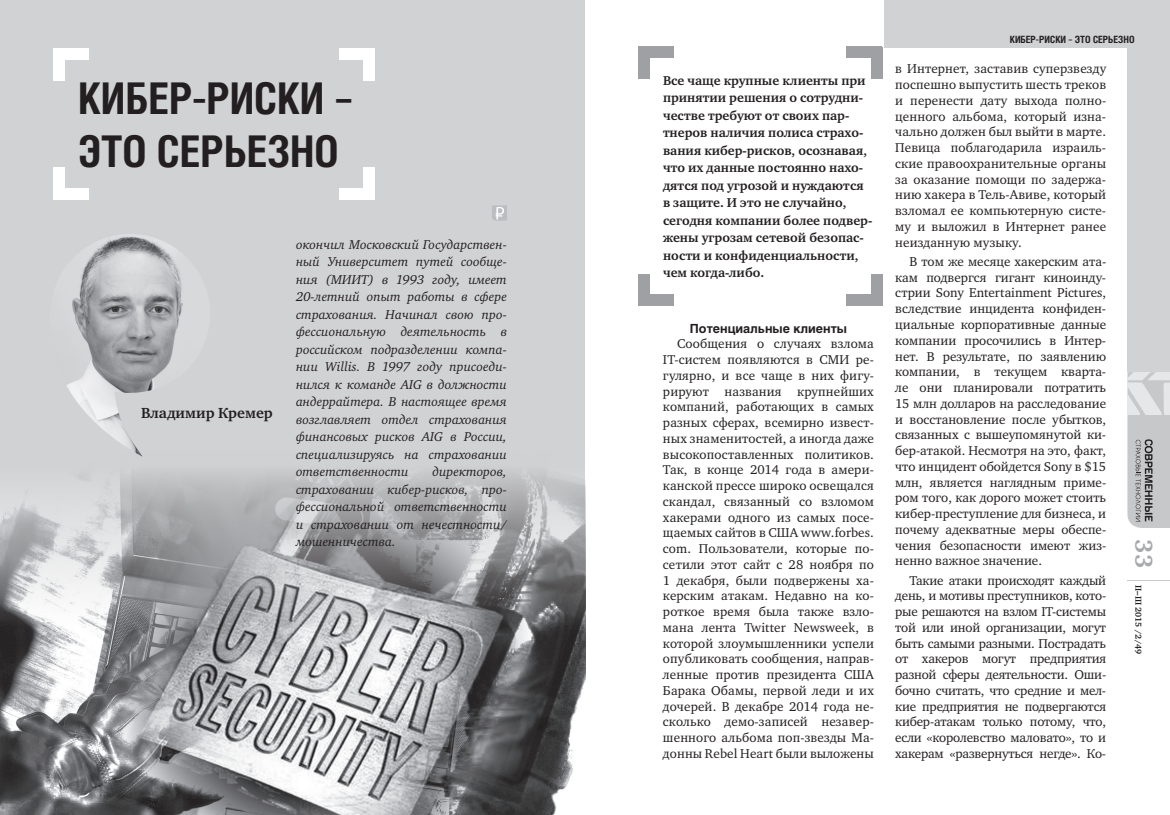
<style>
.page{position:relative;width:1170px;height:815px;background:#fff}
.page>*{position:absolute;margin:0;border:0;box-sizing:border-box;transform-origin:0 0}
.t1{font:700 43.75px/52.5px "Helios Cond";color:#231f20}
.t2{font:700 25px "Charter ITC";color:#a8a9ad}
.t3{font:700 15px "Charter ITC";color:#231f20}
.t4{font:13.12px/15.8px "Charter ITC";letter-spacing:.005em;color:#231f20;text-align:justify}
.t5{font:italic 13.12px/17.5px "Charter ITC";color:#231f20;text-align:justify}
.t6{font:700 13.12px/17.5px "Charter ITC";color:#231f20}
.t7{font:700 12.5px "Helios";color:#231f20}
.t8{font:700 10px "Helios Cond";color:#231f20}
.t9{font:700 8.75px "Charter ITC";color:#231f20}
</style>
<div class="page">
<div style="left:1127px;top:43px;width:42px;height:329px;background:#d1d2d4"></div>
<div style="left:883px;top:0;width:286px;height:48px;background:#d1d2d4"></div>
<hr style="left:1127px;top:580px;width:42px;height:1px;background:#c7c8ca">
<svg style="left:1127px;top:372px;width:42px;height:156px;background:#c2c3c5"></svg>
<div style="left:846px;top:47px;width:36px;height:11px;background:#9fa0a4"></div>
<div style="left:870px;top:47px;width:12px;height:32px;background:#9fa0a4"></div>
<div style="left:846px;top:295px;width:36px;height:11px;background:#9fa0a4"></div>
<div style="left:870px;top:274px;width:12px;height:32px;background:#9fa0a4"></div>
<div style="left:638px;top:47px;width:35px;height:11px;background:#9fa0a4"></div>
<div style="left:638px;top:47px;width:11px;height:32px;background:#9fa0a4"></div>
<div style="left:638px;top:295px;width:35px;height:11px;background:#9fa0a4"></div>
<div style="left:638px;top:274px;width:11px;height:32px;background:#9fa0a4"></div>
<div style="left:0;top:0;width:585px;height:815px;background:#d1d2d4"></div>
<img style="left:0;top:474px;width:585px;height:341px">
<img style="left:66px;top:234px;width:117px;height:223px">
<div style="left:339px;top:49px;width:35px;height:11px;background:#fff"></div>
<div style="left:363px;top:49px;width:11px;height:31px;background:#fff"></div>
<div style="left:53px;top:49px;width:35px;height:11px;background:#fff"></div>
<div style="left:53px;top:49px;width:11px;height:31px;background:#fff"></div>
<div style="left:339px;top:188px;width:35px;height:11px;background:#fff"></div>
<div style="left:363px;top:167px;width:11px;height:32px;background:#fff"></div>
<div style="left:53px;top:188px;width:35px;height:11px;background:#fff"></div>
<div style="left:53px;top:167px;width:11px;height:32px;background:#fff"></div>
<svg style="left:492px;top:206px;width:15px;height:15px"></svg>
<h1 class="t1" style="left:78px;top:72px;width:276px">КИБЕР-РИСКИ –<br>ЭТО СЕРЬЕЗНО</h1>
<p class="t3" style="left:141px;top:404px;width:133px">Владимир Кремер</p>
<p class="t5" style="left:296px;top:235px;width:212px">окончил Московский Государствен&shy;ный Университет путей сообще&shy;ния (МИИТ) в 1993 году, имеет 20-летний опыт работы в сфере страхования. Начинал свою про&shy;фессиональную деятельность в российском подразделении компа&shy;нии Willis. В 1997 году присоеди&shy;нился к команде AIG в должности андеррайтера. В настоящее время возглавляет отдел страхования финансовых рисков AIG в России, специализируясь на страховании ответственности</p>
<p class="t5" style="left:296px;top:463px;width:212px;text-indent:136px">директоров, страховании кибер-рисков, про&shy;фессиональной ответственности и страховании от нечестности/ мошенничества.</p>
<p class="t6" style="left:663px;top:72px;width:211px">Все чаще крупные клиенты при принятии решения о сотрудни&shy;честве требуют от своих пар&shy;тнеров наличия полиса страхо&shy;вания кибер-рисков, осознавая, что их данные постоянно нахо&shy;дятся под угрозой и нуждаются в защите. И это не случайно, сегодня компании более подвер&shy;жены угрозам сетевой безопас&shy;ности и конфиденциальности, чем когда-либо.</p>
<p class="t7" style="left:689px;top:321px;width:159px">Потенциальные клиенты</p>
<p class="t4" style="left:663px;top:336px;width:212px;text-indent:14px">Сообщения о случаях взлома IT-систем появляются в СМИ ре&shy;гулярно, и все чаще в них фигу&shy;рируют названия крупнейших компаний, работающих в самых разных сферах, всемирно извест&shy;ных знаменитостей, а иногда даже высокопоставленных политиков.<br>Так, в конце 2014 года в амери&shy;канской прессе широко освещался скандал, связанный со взломом хакерами одного из самых посе&shy;щаемых сайтов в США www.forbes. com. Пользователи, которые по&shy;сетили этот сайт с 28 ноября по 1 декабря, были подвержены ха&shy;керским атакам. Недавно на ко&shy;роткое время была также взло&shy;мана лента Twitter Newsweek, в которой злоумышленники успели опубликовать сообщения, направ&shy;ленные против президента США Барака Обамы, первой леди и их дочерей. В декабре 2014 года не&shy;сколько демо-записей незавер&shy;шенного альбома поп-звезды Ма&shy;донны Rebel Heart были выложены</p>
<p class="t8" style="left:1009px;top:33px;width:126px">КИБЕР-РИСКИ – ЭТО СЕРЬЕЗНО</p>
<p class="t4" style="left:895px;top:61px;width:212px">в Интернет, заставив суперзвезду поспешно выпустить шесть треков и перенести дату выхода полно&shy;ценного альбома, который изна&shy;чально должен был выйти в марте.<br>Певица поблагодарила израиль&shy;ские правоохранительные органы за оказание помощи по задержа&shy;нию хакера в Тель-Авиве, который взломал ее компьютерную систе&shy;му и выложил в Интернет ранее неизданную музыку.</p>
<p class="t4" style="left:895px;top:254px;width:212px;text-indent:14px">В том же месяце хакерским ата&shy;кам подвергся гигант киноинду&shy;стрии Sony Entertainment Pictures, вследствие инцидента конфиден&shy;циальные корпоративные данные компании просочились в Интер&shy;нет. В результате, по заявлению компании, в текущем кварта&shy;ле они планировали потратить 15 млн долларов на расследование и восстановление после убытков, связанных с вышеупомянутой ки&shy;бер-атакой. Несмотря на это, факт, что инцидент обойдется Sony в $15 млн, является наглядным приме&shy;ром того, как дорого может стоить кибер-преступление для бизнеса, и почему адекватные меры обеспе&shy;чения безопасности имеют жиз&shy;ненно важное значение.</p>
<p class="t4" style="left:895px;top:572px;width:212px;text-indent:14px">Такие атаки происходят каждый день, и мотивы преступников, кото&shy;рые решаются на взлом IT-системы той или иной организации, могут быть самыми разными. Пострадать от хакеров могут предприятия разной сферы деятельности. Оши&shy;бочно считать, что средние и мел&shy;кие предприятия не подвергаются кибер-атакам только потому, что, если «королевство маловато», то и хакерам «развернуться негде». Ко-</p>
<h2 class="t2" style="left:1159px;top:539px;width:31px;rotate:90deg">33</h2>
<p class="t9" style="left:1143px;top:585px;width:70px;rotate:90deg">II–III 2015 /2/49</p>
</div>
